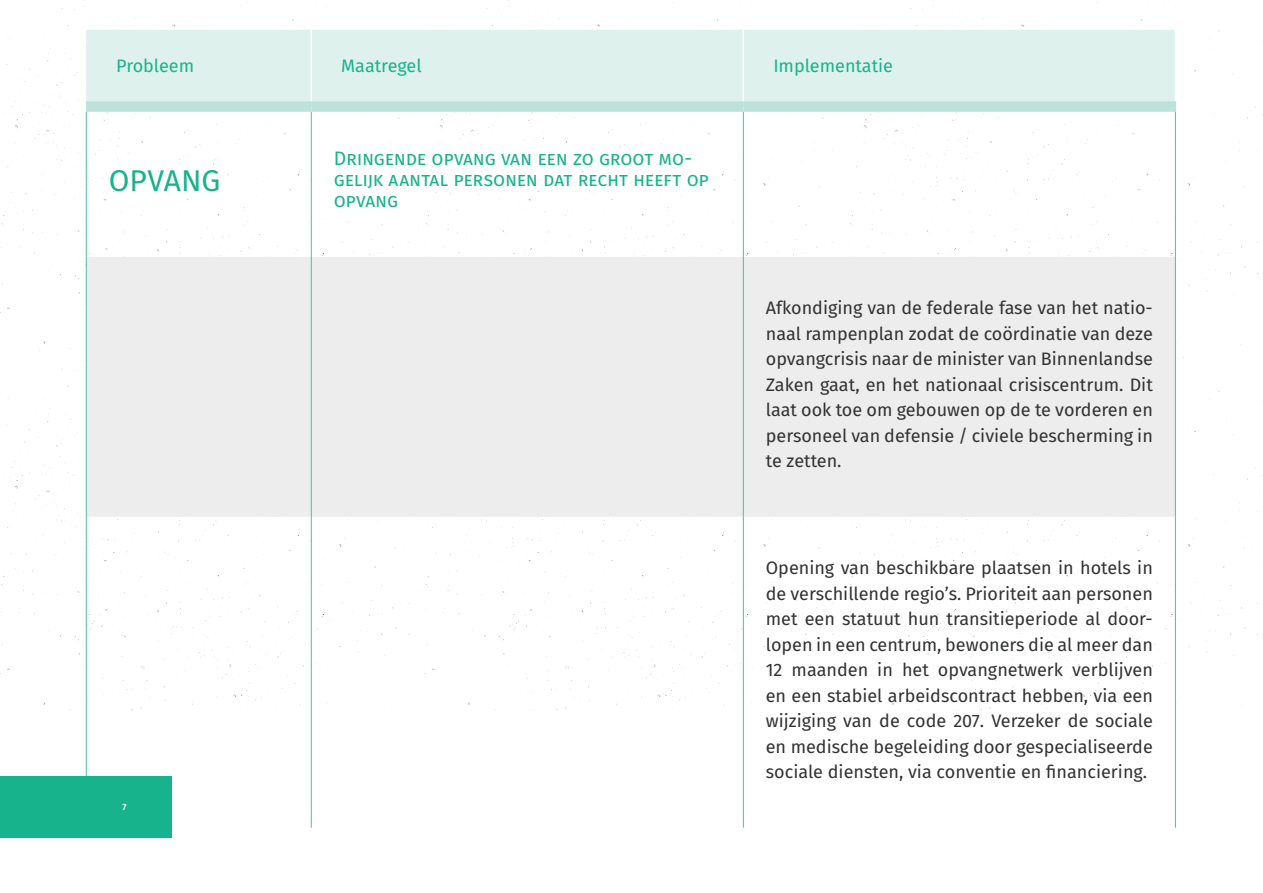
<style>
.page{position:relative;width:1263px;height:893px;background:#fff}
.page>*{position:absolute;margin:0;border:0;box-sizing:border-box;transform-origin:0 0}
.t1{font:30px "Fira Sans";color:#17b38c}
.t2{font:19.5px/21px "Fira Sans";letter-spacing:-.015em;color:#17b38c}
.t3{font:18px/25.5px "Fira Sans";color:#313232;text-align:justify}
.t4{font:18px "Fira Sans";color:#17b38c}
.t5{font:500 9px "Fira Sans";color:#fff}
</style>
<div class="page">
<img style="left:0;top:0;width:414px;height:710px">
<img style="left:849px;top:0;width:414px;height:710px">
<div style="left:86px;top:30px;width:1089px;height:71px;background:#def1ed"></div>
<div style="left:87px;top:257px;width:1088px;height:260px;background:#ecedec"></div>
<hr style="left:311px;top:30px;width:1px;height:71px;background:#fff">
<hr style="left:743px;top:30px;width:1px;height:71px;background:#fff">
<hr style="left:1175px;top:30px;width:1px;height:71px;background:#fff">
<div style="left:86px;top:101px;width:225px;height:11px;background:#bde2da"></div>
<div style="left:311px;top:101px;width:432px;height:11px;background:#bde2da"></div>
<div style="left:743px;top:101px;width:433px;height:11px;background:#bde2da"></div>
<hr style="left:86px;top:112px;width:1px;height:145px;background:#4cbfa2">
<hr style="left:311px;top:112px;width:1px;height:145px;background:#4cbfa2">
<hr style="left:743px;top:112px;width:1px;height:145px;background:#4cbfa2">
<hr style="left:1175px;top:112px;width:1px;height:145px;background:#4cbfa2">
<hr style="left:86px;top:257px;width:1px;height:260px;background:#4cbfa2">
<hr style="left:311px;top:257px;width:1px;height:260px;background:#4cbfa2">
<hr style="left:743px;top:257px;width:1px;height:260px;background:#4cbfa2">
<hr style="left:1175px;top:257px;width:1px;height:260px;background:#4cbfa2">
<hr style="left:86px;top:517px;width:1px;height:311px;background:#4cbfa2">
<hr style="left:311px;top:517px;width:1px;height:311px;background:#4cbfa2">
<hr style="left:743px;top:517px;width:1px;height:311px;background:#4cbfa2">
<hr style="left:1175px;top:517px;width:1px;height:311px;background:#4cbfa2">
<div style="left:0;top:776px;width:172px;height:62px;background:#17b38c"></div>
<p class="t4" style="left:116px;top:52px;width:79px">Probleem</p>
<p class="t4" style="left:341px;top:52px;width:82px">Maatregel</p>
<p class="t4" style="left:773px;top:52px;width:121px">Implementatie</p>
<h1 class="t1" style="left:109px;top:158px;width:113px">OPVANG</h1>
<p class="t5" style="left:123px;top:800px;width:6px">7</p>
<p class="t2" style="left:334px;top:148px;width:376px">Dringende opvang van een zo groot mo&shy;gelijk aantal personen dat recht heeft op opvang</p>
<p class="t3" style="left:766px;top:295px;width:389px">Afkondiging van de federale fase van het natio&shy;naal rampenplan zodat de coördinatie van deze opvangcrisis naar de minister van Binnenlandse Zaken gaat, en het nationaal crisiscentrum. Dit laat ook toe om gebouwen op de te vorderen en personeel van defensie / civiele bescherming in te zetten.</p>
<p class="t3" style="left:766px;top:555px;width:389px">Opening van beschikbare plaatsen in hotels in de verschillende regio’s. Prioriteit aan personen met een statuut hun transitieperiode al door&shy;lopen in een centrum, bewoners die al meer dan 12 maanden in het opvangnetwerk verblijven en een stabiel arbeidscontract hebben, via een wijziging van de code 207. Verzeker de sociale en medische begeleiding door gespecialiseerde sociale diensten, via conventie en financiering.</p>
</div>
